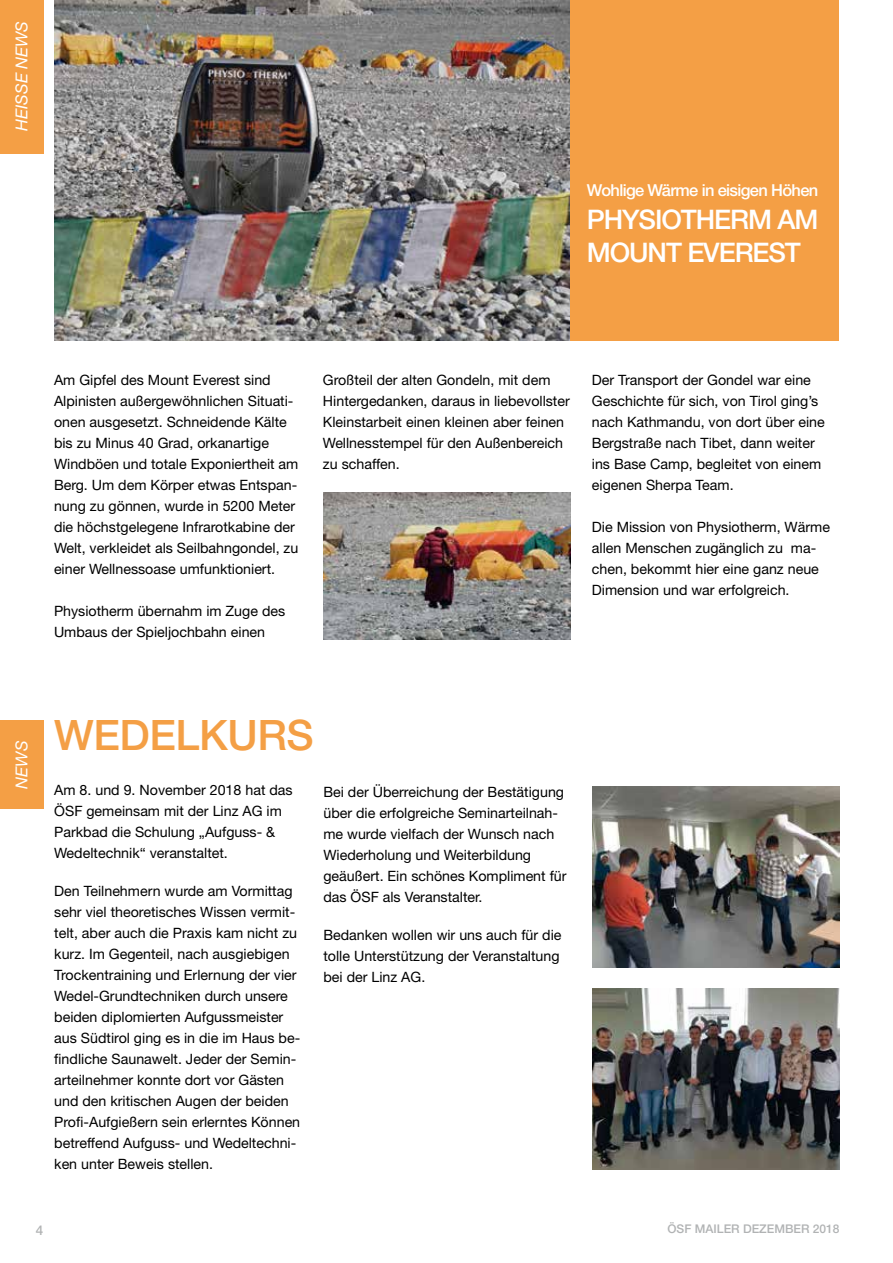
<style>
.page{position:relative;width:893px;height:1263px;background:#fff}
.page>*{position:absolute;margin:0;border:0;box-sizing:border-box;transform-origin:0 0}
.t1{font:500 42px "Helvetica Neue LT Pro";letter-spacing:-.01em;color:#f49f45}
.t2{font:500 27px/33px "Helvetica Neue LT Pro";letter-spacing:-.04em;color:#fff}
.t3{font:500 16.5px "Helvetica Neue LT Pro";letter-spacing:-.04em;color:#fff}
.t4{font:italic 16.5px "Helvetica Neue LT Pro";color:#fff}
.t5{font:14.25px/21px "Helvetica Neue LT Pro";color:#000}
.t6{font:500 13.5px "Helvetica Neue LT Pro";color:#b1b3b4}
.t7{font:500 12px "Helvetica Neue LT Pro";color:#b1b3b4}
</style>
<div class="page">
<img style="left:592px;top:786px;width:248px;height:181px">
<img style="left:592px;top:988px;width:248px;height:181px">
<div style="left:0;top:0;width:43px;height:153px;background:#f49f45"></div>
<img style="left:54px;top:0;width:516px;height:341px">
<div style="left:570px;top:0;width:269px;height:341px;background:#f49f45"></div>
<img style="left:323px;top:492px;width:247px;height:148px">
<div style="left:0;top:720px;width:43px;height:89px;background:#f49f45"></div>
<p class="t4" style="left:11px;top:131px;width:112px;rotate:-90deg">HEISSE NEWS</p>
<p class="t3" style="left:587px;top:180px;width:233px">Wohlige Wärme in eisigen Höhen</p>
<h2 class="t2" style="left:587px;top:202px;width:233px">PHYSIOTHERM AM<br>MOUNT EVEREST</h2>
<p class="t5" style="left:54px;top:369px;width:246px">Am Gipfel des Mount Everest sind Alpinisten außergewöhnlichen Situati&shy;onen ausgesetzt. Schneidende Kälte bis zu Minus 40 Grad, orkanartige Windböen und totale Exponiertheit am Berg. Um dem Körper etwas Entspan&shy;nung zu gönnen, wurde in 5200 Meter die höchstgelegene Infrarotkabine der Welt, verkleidet als Seilbahngondel, zu einer Wellnessoase umfunktioniert.</p>
<p class="t5" style="left:54px;top:600px;width:233px">Physiotherm übernahm im Zuge des<br>Umbaus der Spieljochbahn einen</p>
<p class="t5" style="left:323px;top:369px;width:248px">Großteil der alten Gondeln, mit dem Hintergedanken, daraus in liebevollster Kleinstarbeit einen kleinen aber feinen Wellnesstempel für den Außenbereich zu schaffen.</p>
<p class="t5" style="left:592px;top:369px;width:234px">Der Transport der Gondel war eine<br>Geschichte für sich, von Tirol ging’s nach Kathmandu, von dort über eine<br>Bergstraße nach Tibet, dann weiter ins Base Camp, begleitet von einem eigenen Sherpa Team.</p>
<p class="t5" style="left:592px;top:516px;width:240px">Die Mission von Physiotherm, Wärme allen Menschen zugänglich zu ma&shy;chen, bekommt hier eine ganz neue Dimension und war erfolgreich.</p>
<p class="t4" style="left:11px;top:789px;width:49px;rotate:-90deg">NEWS</p>
<h1 class="t1" style="left:54px;top:710px;width:261px">WEDELKURS</h1>
<p class="t5" style="left:54px;top:779px;width:240px">Am 8. und 9. November 2018 hat das<br>ÖSF gemeinsam mit der Linz AG im<br>Parkbad die Schulung „Aufguss- &amp;<br>Wedeltechnik“ veranstaltet.</p>
<p class="t5" style="left:54px;top:880px;width:248px">Den Teilnehmern wurde am Vormittag sehr viel theoretisches Wissen vermit&shy;telt, aber auch die Praxis kam nicht zu kurz. Im Gegenteil, nach ausgiebigen Trockentraining und Erlernung der vier Wedel-Grundtechniken durch unsere beiden diplomierten Aufgussmeister aus Südtirol ging es in die im Haus be&shy;findliche Saunawelt. Jeder der Semin&shy;arteilnehmer konnte dort vor Gästen und den kritischen Augen der beiden Profi-Aufgießern sein erlerntes Können betreffend Aufguss- und Wedeltechni&shy;ken unter Beweis stellen.</p>
<p class="t5" style="left:323px;top:781px;width:245px">Bei der Überreichung der Bestätigung über die erfolgreiche Seminarteilnah&shy;me wurde vielfach der Wunsch nach Wiederholung und Weiterbildung geäußert. Ein schönes Kompliment für das ÖSF als Veranstalter.</p>
<p class="t5" style="left:323px;top:924px;width:240px">Bedanken wollen wir uns auch für die tolle Unterstützung der Veranstaltung bei der Linz AG.</p>
<p class="t6" style="left:36px;top:1221px;width:9px">4</p>
<p class="t7" style="left:667px;top:1222px;width:174px">ÖSF MAILER DEZEMBER 2018</p>
</div>
